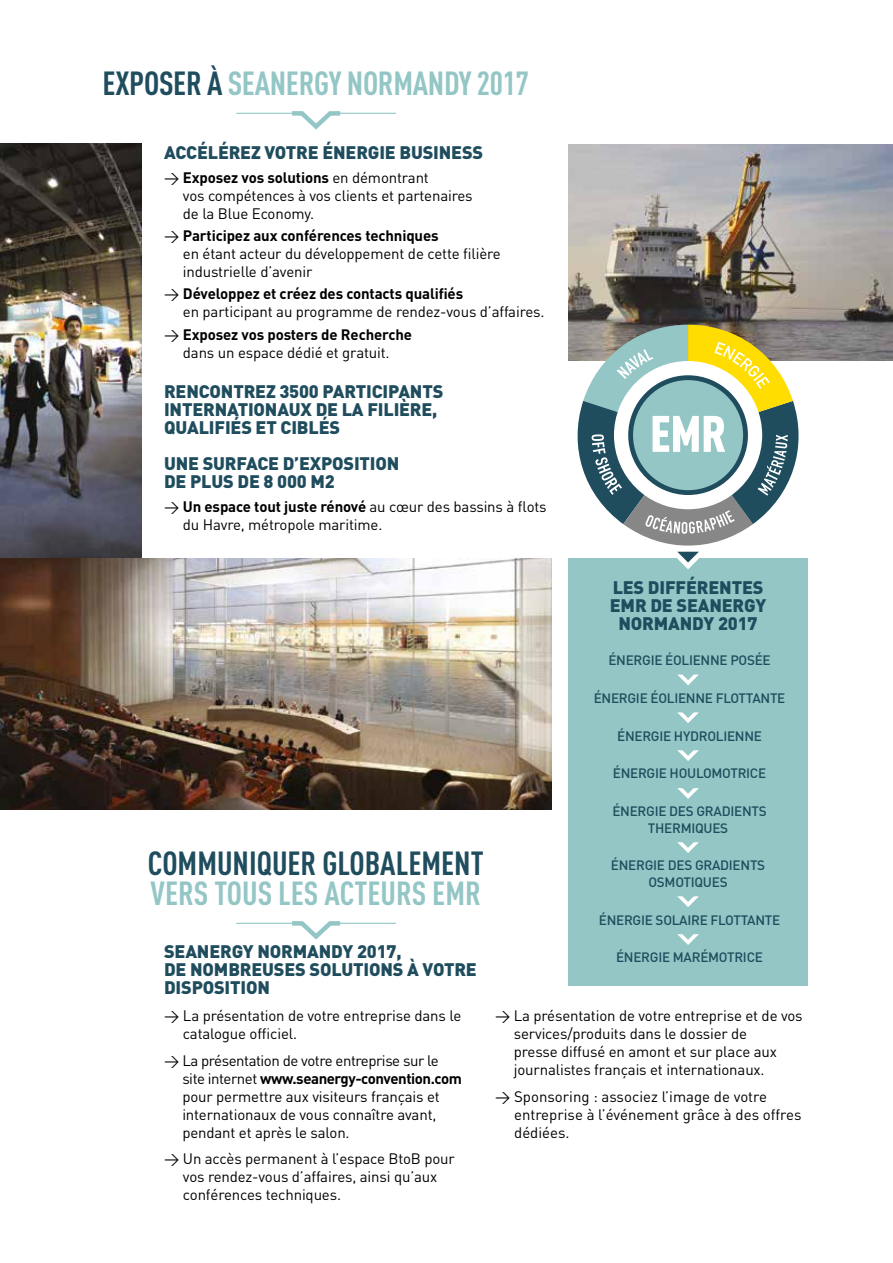
<style>
.page{position:relative;width:893px;height:1263px;background:#fff}
.page>*{position:absolute;margin:0;border:0;box-sizing:border-box;transform-origin:0 0}
.t1{font:700 33px "DIN Cond";letter-spacing:-.01em;color:#94c6c6}
.t2{font:700 33px "DIN Cond";color:#1f4d5e}
.t3{font:900 18px/18px "DIN";letter-spacing:-.01em;color:#1f4d5e}
.t4{font:15px/18px "DIN";letter-spacing:-.01em;color:#000}
.t5{font:500 13.5px/16.5px "DIN";letter-spacing:-.02em;color:#1f4d5e;text-align:center}
.s1{color:#1f4d5e}
.s2{font-weight:700}
</style>
<div class="page">
<img style="left:0;top:144px;width:142px;height:414px">
<hr style="left:336px;top:923px;width:60px;height:1px;background:#94c6c6">
<hr style="left:236px;top:923px;width:60px;height:1px;background:#94c6c6">
<hr style="left:336px;top:113px;width:60px;height:1px;background:#94c6c6">
<hr style="left:236px;top:113px;width:60px;height:1px;background:#94c6c6">
<img style="left:0;top:558px;width:552px;height:252px">
<svg style="left:288px;top:921px;width:57px;height:19px"></svg>
<svg style="left:288px;top:111px;width:57px;height:19px"></svg>
<img style="left:568px;top:145px;width:325px;height:216px">
<div style="left:568px;top:558px;width:240px;height:427px;background:#94c6c6"></div>
<svg style="left:677px;top:674px;width:22px;height:11px"></svg>
<svg style="left:677px;top:712px;width:22px;height:11px"></svg>
<svg style="left:677px;top:750px;width:22px;height:11px"></svg>
<svg style="left:677px;top:788px;width:22px;height:11px"></svg>
<svg style="left:677px;top:842px;width:22px;height:11px"></svg>
<svg style="left:677px;top:896px;width:22px;height:11px"></svg>
<svg style="left:677px;top:934px;width:22px;height:11px"></svg>
<svg style="left:568px;top:325px;width:240px;height:244px"></svg>
<h1 class="t1" style="left:103px;top:63px;width:428px"><span class="s1">EXPOSER À</span> SEANERGY NORMANDY 2017</h1>
<p class="t3" style="left:164px;top:142px;width:321px">ACCÉLÉREZ VOTRE ÉNERGIE BUSINESS</p>
<p class="t4" style="left:183px;top:168px;width:291px;text-indent:-19px">&gt; <span class="s2">Exposez vos solutions</span> en démontrant<br>vos compétences à vos clients et partenaires de la Blue Economy.</p>
<p class="t4" style="left:183px;top:226px;width:319px;text-indent:-19px">&gt; <span class="s2">Participez aux conférences techniques<br></span>en étant acteur du développement de cette filière industrielle d’avenir</p>
<p class="t4" style="left:183px;top:285px;width:363px;text-indent:-19px">&gt; <span class="s2">Développez et créez des contacts qualifiés<br></span>en participant au programme de rendez-vous d’affaires.</p>
<p class="t4" style="left:164px;top:325px;width:249px;text-align:center">&gt; <span class="s2">Exposez vos posters de Recherche </span>dans un espace dédié et gratuit.</p>
<p class="t3" style="left:164px;top:381px;width:281px">RENCONTREZ 3500 PARTICIPANTS<br>INTERNATIONAUX DE LA FILIÈRE,<br>QUALIFIÉS ET CIBLÉS</p>
<p class="t3" style="left:164px;top:453px;width:237px">UNE SURFACE D’EXPOSITION<br>DE PLUS DE 8 000 M2</p>
<p class="t4" style="left:183px;top:497px;width:365px;text-indent:-19px">&gt; <span class="s2">Un espace tout juste rénové</span> au cœur des bassins à flots du Havre, métropole maritime.</p>
<h1 class="t2" style="left:148px;top:843px;width:337px">COMMUNIQUER GLOBALEMENT</h1>
<h1 class="t1" style="left:151px;top:873px;width:332px">VERS TOUS LES ACTEURS EMR</h1>
<p class="t3" style="left:164px;top:941px;width:314px">SEANERGY NORMANDY 2017,<br>DE NOMBREUSES SOLUTIONS À VOTRE<br>DISPOSITION</p>
<p class="t3" style="left:610px;top:578px;width:158px;text-align:center">LES DIFFÉRENTES<br>EMR DE SEANERGY<br>NORMANDY 2017</p>
<p class="t5" style="left:608px;top:651px;width:164px">ÉNERGIE ÉOLIENNE POSÉE</p>
<p class="t5" style="left:594px;top:689px;width:193px">ÉNERGIE ÉOLIENNE FLOTTANTE</p>
<p class="t5" style="left:617px;top:727px;width:146px">ÉNERGIE HYDROLIENNE</p>
<p class="t5" style="left:613px;top:765px;width:155px">ÉNERGIE HOULOMOTRICE</p>
<p class="t5" style="left:612px;top:802px;width:156px">ÉNERGIE DES GRADIENTS<br>THERMIQUES</p>
<p class="t5" style="left:611px;top:857px;width:156px">ÉNERGIE DES GRADIENTS<br>OSMOTIQUES</p>
<p class="t5" style="left:599px;top:911px;width:183px">ÉNERGIE SOLAIRE FLOTTANTE</p>
<p class="t5" style="left:616px;top:949px;width:148px">ÉNERGIE MARÉMOTRICE</p>
<p class="t4" style="left:183px;top:1007px;width:280px;text-indent:-19px">&gt; La présentation de votre entreprise dans le catalogue officiel.</p>
<p class="t4" style="left:182px;top:1051px;width:281px;text-indent:-18px">&gt; La présentation de votre entreprise sur le site internet <span class="s2">www.seanergy-convention.com </span>pour permettre aux visiteurs français et internationaux de vous connaître avant, pendant et après le salon.</p>
<p class="t4" style="left:183px;top:1150px;width:273px;text-indent:-19px">&gt; Un accès permanent à l’espace BtoB pour vos rendez-vous d’affaires, ainsi qu’aux conférences techniques.</p>
<p class="t4" style="left:514px;top:1007px;width:290px;text-indent:-19px">&gt; La présentation de votre entreprise et de vos services/produits dans le dossier de<br>presse diffusé en amont et sur place aux journalistes français et internationaux.</p>
<p class="t4" style="left:514px;top:1087px;width:289px;text-indent:-19px">&gt; Sponsoring : associez l’image de votre entreprise à l’événement grâce à des offres dédiées.</p>
</div>
